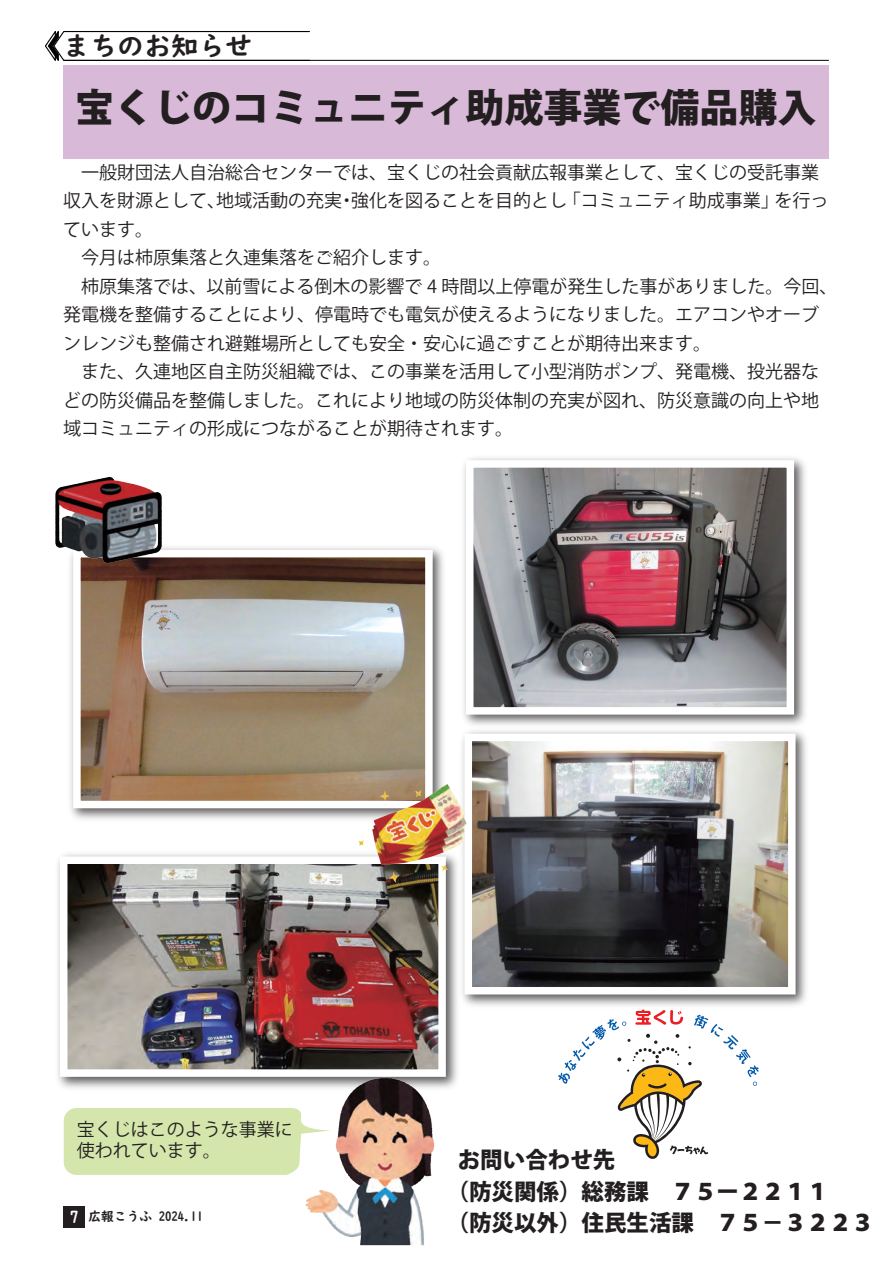
<style>
.page{position:relative;width:893px;height:1263px;background:#fff}
.page>*{position:absolute;margin:0;border:0;box-sizing:border-box;transform-origin:0 0}
.t1{font:800 39px "Koz Go Pr 6 N";color:#231f20}
.t2{font:27px "UD Digi Kyokasho N B";color:#231f20}
.t3{font:800 22.5px/31.5px "Koz Go Pr 6 N";color:#231f20}
.t4{font:18px/28.5px "Koz Go Pr 6 N";color:#231f20}
.t5{font:12.75px "UD Digi Kyokasho N B";color:#231f20}
.s1{font-size:16.5px;color:#fff}
</style>
<div class="page">
<div style="left:64px;top:1206px;width:21px;height:22px;background:#231f20"></div>
<hr style="left:63px;top:60px;width:766px;height:1px;background:#231f20">
<svg style="left:45px;top:31px;width:266px;height:30px"></svg>
<div style="left:64px;top:65px;width:765px;height:93px;background:#d8bad8"></div>
<img style="left:464px;top:458px;width:341px;height:267px">
<img style="left:475px;top:469px;width:310px;height:237px">
<div style="left:466px;top:460px;width:328px;height:255px;border:8px solid #fff"></div>
<img style="left:58px;top:854px;width:399px;height:234px">
<img style="left:69px;top:865px;width:368px;height:203px">
<div style="left:60px;top:856px;width:386px;height:221px;border:8px solid #fff"></div>
<img style="left:456px;top:731px;width:350px;height:280px">
<img style="left:474px;top:743px;width:313px;height:242px">
<div style="left:465px;top:734px;width:331px;height:260px;border:8px solid #fff"></div>
<img style="left:70px;top:547px;width:373px;height:272px">
<img style="left:82px;top:559px;width:342px;height:240px">
<div style="left:73px;top:550px;width:360px;height:258px;border:8px solid #fff"></div>
<svg style="left:558px;top:1009px;width:201px;height:150px"></svg>
<img style="left:55px;top:476px;width:110px;height:102px">
<img style="left:355px;top:782px;width:113px;height:104px">
<img style="left:278px;top:1075px;width:179px;height:171px">
<svg style="left:64px;top:1108px;width:267px;height:67px;background:#d9e8b4"></svg>
<h2 class="t2" style="left:63px;top:30px;width:191px">まちのお知らせ</h2>
<h1 class="t1" style="left:75px;top:86px;width:743px">宝くじのコミュニティ助成事業で備品購入</h1>
<p class="t4" style="left:63px;top:158px;width:776px">　一般財団法人自治総合センターでは、宝くじの社会貢献広報事業として、宝くじの受託事業収入を財源として、地域活動の充実・強化を図ることを目的とし「コミュニティ助成事業」を行っています。<br>　今月は柿原集落と久連集落をご紹介します。<br>　柿原集落では、以前雪による倒木の影響で 4 時間以上停電が発生した事がありました。今回、発電機を整備することにより、停電時でも電気が使えるようになりました。エアコンやオーブンレンジも整備され避難場所としても安全・安心に過ごすことが期待出来ます。<br>　また、久連地区自主防災組織では、この事業を活用して小型消防ポンプ、発電機、投光器などの防災備品を整備しました。これにより地域の防災体制の充実が図れ、防災意識の向上や地域コミュニティの形成につながることが期待されます。</p>
<p class="t4" style="left:77px;top:1119px;width:217px;line-height:21px">宝くじはこのような事業に使われています。</p>
<p class="t5" style="left:70px;top:1208px;width:135px"><span class="s1">7</span> 広報こうふ 2024.11</p>
<p class="t3" style="left:447px;top:1144px;width:429px;text-indent:11px">お問い合わせ先<br>（防災関係）総務課　７５ー２２１１<br>（防災以外）住民生活課　７５－３２２３</p>
</div>
